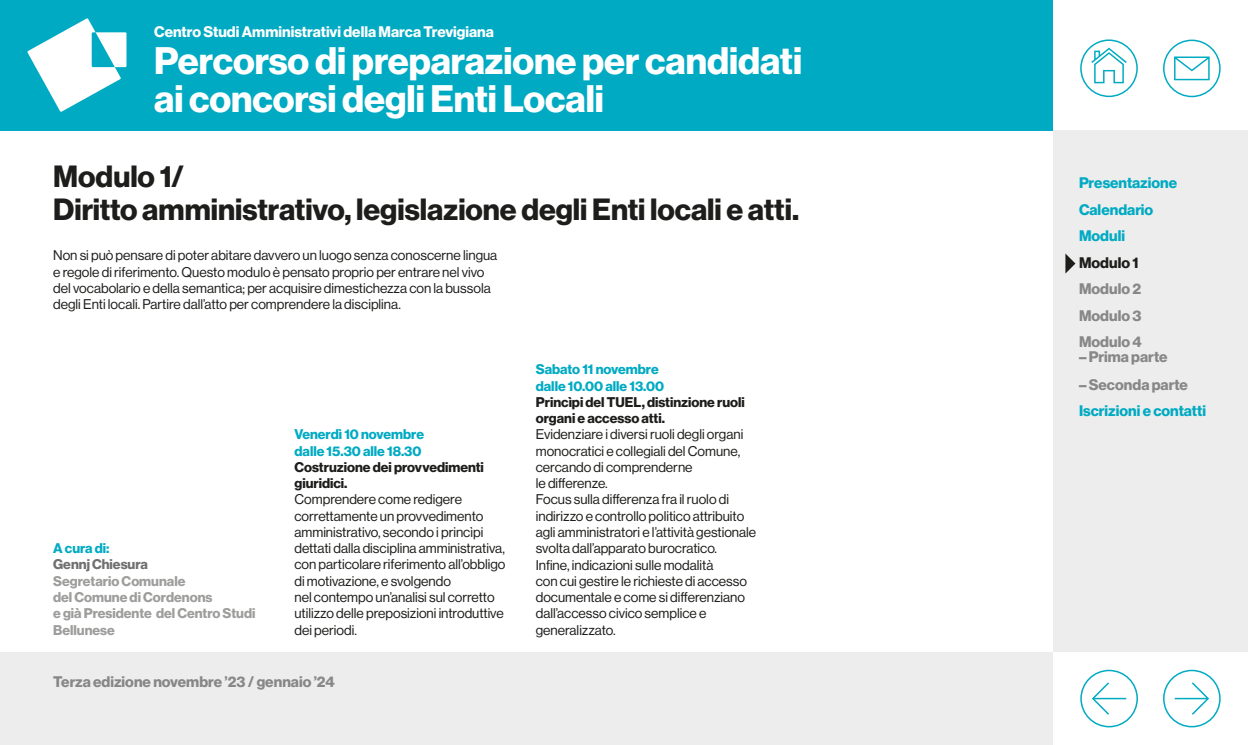
<style>
.page{position:relative;width:1248px;height:745px;background:#fff}
.page>*{position:absolute;margin:0;border:0;box-sizing:border-box;transform-origin:0 0}
.t1{font:37.5px/37.5px "N Haas Grotesk DS Pro 75 Bd";letter-spacing:-.005em;color:#fff}
.t2{font:30px/32.5px "N Haas Grotesk DS Pro 75 Bd";color:#1d1d1b}
.t3{font:15px/26.5px "N Haas Grotesk DS Pro 75 Bd";color:#878787}
.t4{font:15px/26.5px "N Haas Grotesk DS Pro 75 Bd";color:#00aac3}
.t5{font:15px "N Haas Grotesk DS Pro 75 Bd";color:#fff}
.t6{font:15px "N Haas Grotesk DS Pro 75 Bd";letter-spacing:.005em;color:#1d1d1b}
.t7{font:13.75px/16.2px "N Haas Grotesk DS Pro 55 Rg";color:#1d1d1b}
.t8{font:13.75px/16.2px "N Haas Grotesk DS Pro 75 Bd";color:#1d1d1b}
.t9{font:13.75px/16.2px "N Haas Grotesk DS Pro 75 Bd";color:#00aac3}
.t10{font:13.75px/16.2px "N Haas Grotesk DS Pro 75 Bd";color:#9d9d9c}
.t11{font:13.75px "N Haas Grotesk DS Pro 75 Bd";color:#706f6f}
</style>
<div class="page">
<div style="left:1052px;top:130px;width:195px;height:521px;background:#ededed"></div>
<div style="left:0;top:0;width:1052px;height:130px;background:#00aac3"></div>
<svg style="left:27px;top:18px;width:99px;height:94px"></svg>
<div style="left:0;top:651px;width:1052px;height:93px;background:#ededed"></div>
<svg style="left:1065px;top:253px;width:10px;height:20px"></svg>
<div style="left:1080px;top:39px;width:57px;height:58px;border:2px solid #00aac3;border-radius:50%"></div>
<svg style="left:1091px;top:48px;width:35px;height:35px"></svg>
<div style="left:1162px;top:40px;width:58px;height:57px;border:2px solid #00aac3;border-radius:50%"></div>
<svg style="left:1174px;top:56px;width:35px;height:24px"></svg>
<div style="left:1080px;top:669px;width:57px;height:58px;border:2px solid #00aac3;border-radius:50%"></div>
<svg style="left:1092px;top:682px;width:18px;height:33px"></svg>
<hr style="left:1093px;top:697px;width:33px;height:1px;background:#00aac3">
<div style="left:1162px;top:669px;width:58px;height:58px;border:2px solid #00aac3;border-radius:50%"></div>
<svg style="left:1190px;top:682px;width:19px;height:33px"></svg>
<hr style="left:1174px;top:697px;width:33px;height:1px;background:#00aac3">
<p class="t5" style="left:154px;top:23px;width:341px">Centro Studi Amministrativi della Marca Trevigiana</p>
<h1 class="t1" style="left:154px;top:43px;width:649px">Percorso di preparazione per candidati ai concorsi degli Enti Locali</h1>
<h2 class="t2" style="left:53px;top:161px;width:747px">Modulo 1/<br>Diritto amministrativo, legislazione degli Enti locali e atti.</h2>
<p class="t7" style="left:53px;top:247px;width:445px">Non si può pensare di poter abitare davvero un luogo senza conoscerne lingua e regole di riferimento. Questo modulo è pensato proprio per entrare nel vivo del vocabolario e della semantica; per acquisire dimestichezza con la bussola degli Enti locali. Partire dall’atto per comprendere la disciplina.</p>
<p class="t9" style="left:53px;top:540px;width:58px">A cura di:</p>
<p class="t11" style="left:53px;top:556px;width:96px">Gennj Chiesura</p>
<p class="t10" style="left:53px;top:572px;width:204px">Segretario Comunale<br>del Comune di Cordenons<br>e già Presidente del Centro Studi<br>Bellunese</p>
<p class="t9" style="left:294px;top:426px;width:131px">Venerdì 10 novembre dalle 15.30 alle 18.30</p>
<p class="t8" style="left:294px;top:459px;width:191px">Costruzione dei provvedimenti giuridici.</p>
<p class="t7" style="left:294px;top:491px;width:212px">Comprendere come redigere correttamente un provvedimento amministrativo, secondo i princìpi dettati dalla disciplina amministrativa, con particolare riferimento all’obbligo di motivazione, e svolgendo<br>nel contempo un’analisi sul corretto utilizzo delle preposizioni introduttive dei periodi.</p>
<p class="t3" style="left:53px;top:668px;width:283px">Terza edizione novembre ’23 / gennaio ’24</p>
<p class="t9" style="left:535px;top:361px;width:130px">Sabato 11 novembre dalle 10.00 alle 13.00</p>
<p class="t8" style="left:535px;top:394px;width:210px">Princìpi del TUEL, distinzione ruoli organi e accesso atti.</p>
<p class="t7" style="left:535px;top:426px;width:222px">Evidenziare i diversi ruoli degli organi monocratici e collegiali del Comune, cercando di comprenderne<br>le differenze.<br>Focus sulla differenza fra il ruolo di indirizzo e controllo politico attribuito agli amministratori e l’attività gestionale svolta dall’apparato burocratico.<br>Infine, indicazioni sulle modalità<br>con cui gestire le richieste di accesso documentale e come si differenziano dall’accesso civico semplice e generalizzato.</p>
<p class="t4" style="left:1078px;top:170px;width:100px">Presentazione</p>
<p class="t4" style="left:1078px;top:196px;width:76px">Calendario<br>Moduli</p>
<p class="t6" style="left:1078px;top:253px;width:61px">Modulo 1</p>
<p class="t3" style="left:1078px;top:276px;width:64px">Modulo 2<br>Modulo 3</p>
<p class="t3" style="left:1078px;top:329px;width:64px">Modulo 4</p>
<p class="t3" style="left:1078px;top:344px;width:90px">– Prima parte</p>
<p class="t3" style="left:1078px;top:371px;width:110px">– Seconda parte</p>
<p class="t4" style="left:1078px;top:397px;width:128px">Iscrizioni e contatti</p>
</div>
